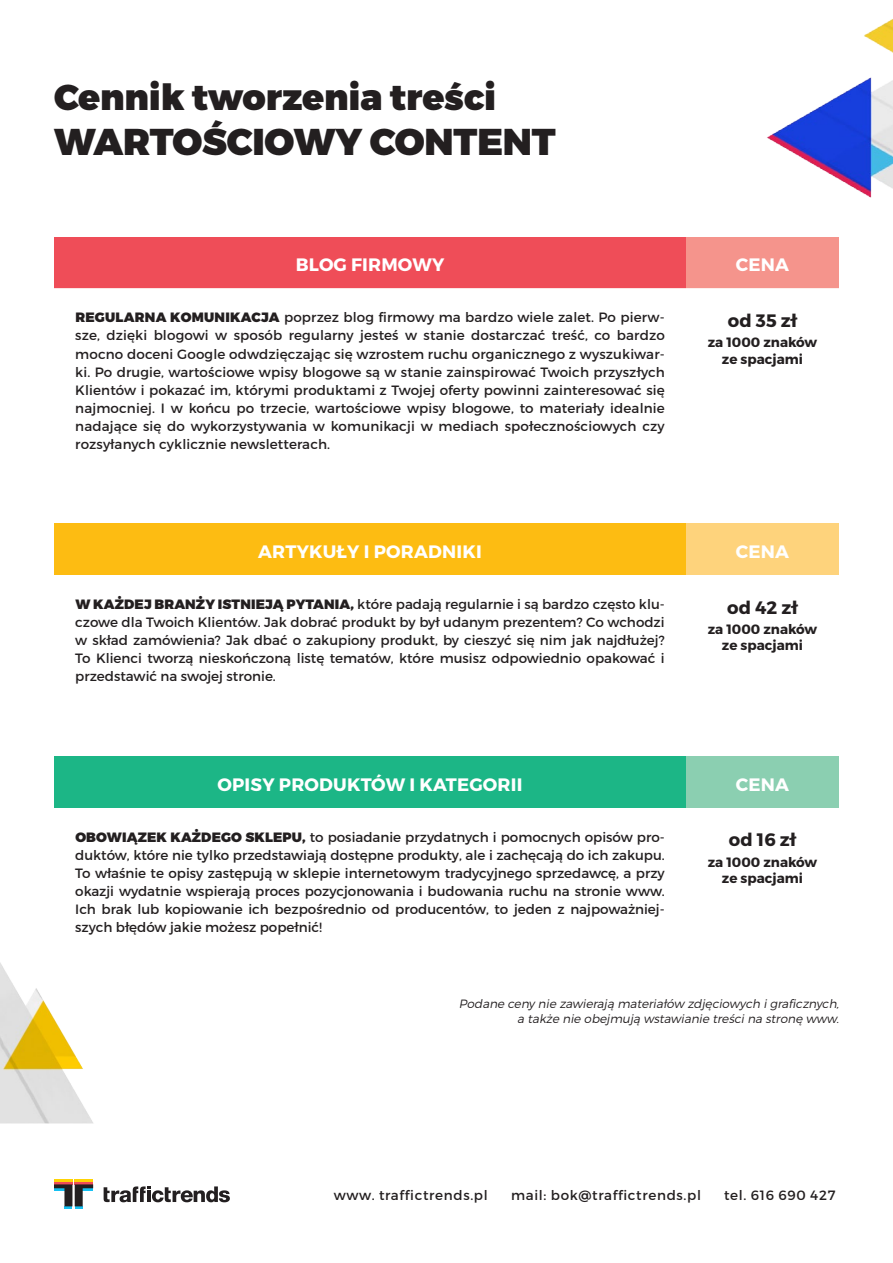
<style>
.page{position:relative;width:893px;height:1263px;background:#fff}
.page>*{position:absolute;margin:0;border:0;box-sizing:border-box;transform-origin:0 0}
.t1{font:900 37.35px "Montserrat";letter-spacing:-.005em;color:#231f20}
.t2{font:900 36px "Montserrat";letter-spacing:-.005em;color:#231f20}
.t3{font:700 18px "Montserrat";letter-spacing:.01em;color:#fff}
.t4{font:700 18px "Montserrat";color:#231f20}
.t5{font:13.5px/18px "Montserrat";color:#231f20;text-align:justify}
.t6{font:700 13.5px "Montserrat";color:#231f20}
.t7{font:13.5px "Montserrat";letter-spacing:.05em;color:#231f20}
.t8{font:italic 300 12px/14.4px "Montserrat";color:#231f20;text-align:right}
.s1{font-weight:900}
</style>
<div class="page">
<div style="left:54px;top:237px;width:632px;height:51px;background:#ef4d58"></div>
<div style="left:686px;top:237px;width:153px;height:51px;background:#f5948c"></div>
<svg style="left:54px;top:288px;width:785px;height:520px"></svg>
<div style="left:54px;top:524px;width:632px;height:51px;background:#fdbc12"></div>
<div style="left:686px;top:524px;width:153px;height:51px;background:#fed37c"></div>
<div style="left:54px;top:756px;width:632px;height:51px;background:#1cb686"></div>
<div style="left:686px;top:756px;width:153px;height:51px;background:#8bcfb1"></div>
<svg style="left:104px;top:1186px;width:126px;height:16px"></svg>
<svg style="left:64px;top:1201px;width:19px;height:8px"></svg>
<img style="left:767px;top:19px;width:126px;height:179px">
<img style="left:0;top:807px;width:100px;height:394px">
<p class="t2" style="left:54px;top:75px;width:444px">Cennik tworzenia treści</p>
<p class="t1" style="left:54px;top:118px;width:503px">WARTOŚCIOWY CONTENT</p>
<p class="t3" style="left:296px;top:254px;width:150px">BLOG FIRMOWY</p>
<p class="t3" style="left:736px;top:254px;width:55px">CENA</p>
<p class="t5" style="left:75px;top:309px;width:591px"><span class="s1">REGULARNA KOMUNIKACJA</span> poprzez blog firmowy ma bardzo wiele zalet. Po pierw&shy;sze, dzięki blogowi w sposób regularny jesteś w stanie dostarczać treść, co bardzo mocno doceni Google odwdzięczając się wzrostem ruchu organicznego z wyszukiwar&shy;ki. Po drugie, wartościowe wpisy blogowe są w stanie zainspirować Twoich przyszłych Klientów i pokazać im, którymi produktami z Twojej oferty powinni zainteresować się najmocniej. I w końcu po trzecie, wartościowe wpisy blogowe, to materiały idealnie nadające się do wykorzystywania w komunikacji w mediach społecznościowych czy rozsyłanych cyklicznie newsletterach.</p>
<p class="t4" style="left:728px;top:309px;width:71px">od 35 zł</p>
<p class="t6" style="left:708px;top:334px;width:111px">za 1000 znaków</p>
<p class="t6" style="left:722px;top:350px;width:83px">ze spacjami</p>
<p class="t3" style="left:258px;top:540px;width:225px">ARTYKUŁY I PORADNIKI</p>
<p class="t3" style="left:736px;top:540px;width:55px">CENA</p>
<p class="t5" style="left:75px;top:595px;width:591px"><span class="s1">W KAŻDEJ BRANŻY ISTNIEJĄ PYTANIA,</span> które padają regularnie i są bardzo często klu&shy;czowe dla Twoich Klientów. Jak dobrać produkt by był udanym prezentem? Co wchodzi w skład zamówienia? Jak dbać o zakupiony produkt, by cieszyć się nim jak najdłużej?<br>To Klienci tworzą nieskończoną listę tematów, które musisz odpowiednio opakować i przedstawić na swojej stronie.</p>
<p class="t4" style="left:727px;top:596px;width:72px">od 42 zł</p>
<p class="t6" style="left:708px;top:621px;width:111px">za 1000 znaków</p>
<p class="t6" style="left:722px;top:637px;width:83px">ze spacjami</p>
<p class="t3" style="left:218px;top:773px;width:306px">OPISY PRODUKTÓW I KATEGORII</p>
<p class="t3" style="left:736px;top:773px;width:55px">CENA</p>
<p class="t5" style="left:75px;top:828px;width:591px"><span class="s1">OBOWIĄZEK KAŻDEGO SKLEPU,</span> to posiadanie przydatnych i pomocnych opisów pro&shy;duktów, które nie tylko przedstawiają dostępne produkty, ale i zachęcają do ich zakupu.<br>To właśnie te opisy zastępują w sklepie internetowym tradycyjnego sprzedawcę, a przy okazji wydatnie wspierają proces pozycjonowania i budowania ruchu na stronie www.<br>Ich brak lub kopiowanie ich bezpośrednio od producentów, to jeden z najpoważniej&shy;szych błędów jakie możesz popełnić!</p>
<p class="t4" style="left:729px;top:828px;width:69px">od 16 zł</p>
<p class="t6" style="left:708px;top:853px;width:111px">za 1000 znaków</p>
<p class="t6" style="left:722px;top:870px;width:83px">ze spacjami</p>
<p class="t8" style="left:459px;top:996px;width:384px">Podane ceny nie zawierają materiałów zdjęciowych i graficznych, a także nie obej mują wstawianie treści na stronę www.</p>
<p class="t7" style="left:334px;top:1187px;width:155px">www. traffictrends.pl</p>
<p class="t7" style="left:511px;top:1187px;width:192px">mail: bok@traffictrends.pl</p>
<p class="t7" style="left:724px;top:1187px;width:113px">tel. 616 690 427</p>
</div>
